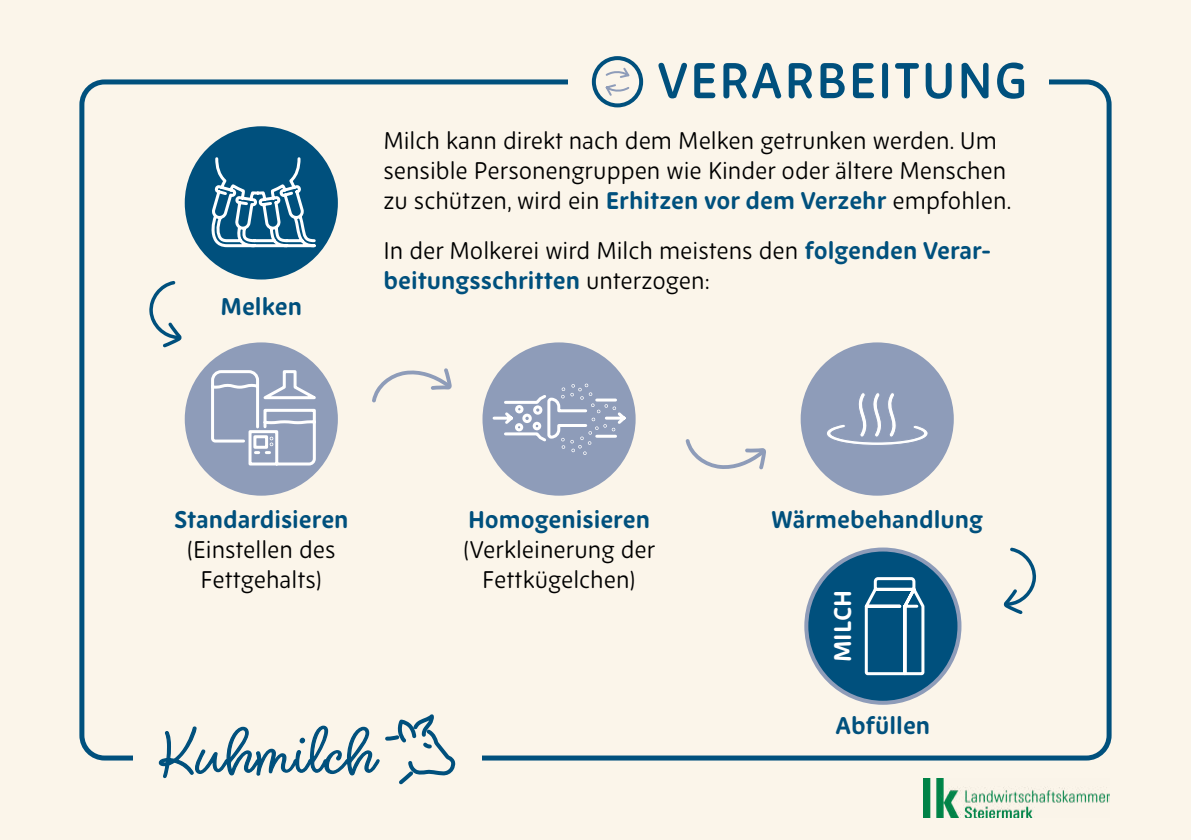
<style>
.page{position:relative;width:1191px;height:840px;background:#fff}
.page>*{position:absolute;margin:0;border:0;box-sizing:border-box;transform-origin:0 0}
.t1{font:600 50px "New Zen";letter-spacing:.03em;color:#00507d}
.t2{font:24px/30px "New Zen";color:#000}
.t3{font:700 24px "New Zen";color:#00507d}
.t4{font:700 24px "New Zen";letter-spacing:.01em;color:#fff}
.s1{font-weight:700;color:#00507d}
</style>
<div class="page">
<div style="left:0;top:0;width:1191px;height:839px;background:#fbf5ea"></div>
<div style="left:79px;top:79px;width:1032px;height:681px;border:5px solid #00507d;border-radius:23px"></div>
<img style="left:923px;top:778px;width:186px;height:38px">
<div style="left:185px;top:342px;width:153px;height:153px;background:#8e9cb9;border-radius:50%"></div>
<div style="left:482px;top:342px;width:153px;height:153px;background:#8e9cb9;border-radius:50%"></div>
<div style="left:800px;top:342px;width:153px;height:153px;background:#8e9cb9;border-radius:50%"></div>
<div style="left:806px;top:549px;width:153px;height:153px;background:#00507d;border-radius:50%"></div>
<div style="left:804px;top:547px;width:157px;height:157px;border:4px solid #8e9cb9;border-radius:50%"></div>
<svg style="left:864px;top:577px;width:61px;height:99px"></svg>
<div style="left:185px;top:126px;width:153px;height:153px;background:#00507d;border-radius:50%"></div>
<div style="left:133px;top:727px;width:348px;height:60px;background:#fbf5ea"></div>
<svg style="left:158px;top:714px;width:298px;height:71px"></svg>
<div style="left:568px;top:45px;width:481px;height:71px;background:#fbf5ea"></div>
<div style="left:592px;top:56px;width:51px;height:51px;border:4px solid #00507d;border-radius:50%"></div>
<svg style="left:211px;top:157px;width:105px;height:91px"></svg>
<svg style="left:491px;top:382px;width:137px;height:74px"></svg>
<svg style="left:211px;top:368px;width:115px;height:98px"></svg>
<svg style="left:827px;top:393px;width:101px;height:52px"></svg>
<svg style="left:605px;top:67px;width:25px;height:29px"></svg>
<svg style="left:149px;top:281px;width:33px;height:66px"></svg>
<svg style="left:1003px;top:547px;width:33px;height:67px"></svg>
<svg style="left:372px;top:368px;width:80px;height:34px"></svg>
<svg style="left:685px;top:439px;width:81px;height:30px"></svg>
<p class="t3" style="left:220px;top:291px;width:83px">Melken</p>
<h1 class="t1" style="left:656px;top:51px;width:372px">VERARBEITUNG</h1>
<p class="t2" style="left:383px;top:126px;width:630px">Milch kann direkt nach dem Melken getrunken werden. Um sensible Personengruppen wie Kinder oder ältere Menschen zu schützen, wird ein <span class="s1">Erhitzen vor dem Verzehr</span> empfohlen.</p>
<p class="t2" style="left:383px;top:236px;width:606px">In der Molkerei wird Milch meistens den <span class="s1">folgenden Verar&shy;beitungsschritten</span> unterzogen:</p>
<p class="t3" style="left:174px;top:504px;width:176px">Standardisieren</p>
<p class="t2" style="left:187px;top:534px;width:150px;text-align:center">(Einstellen des<br>Fettgehalts)</p>
<p class="t3" style="left:468px;top:504px;width:183px">Homogenisieren</p>
<p class="t2" style="left:463px;top:534px;width:194px;text-align:center">(Verkleinerung der<br>Fettkügelchen)</p>
<p class="t3" style="left:771px;top:504px;width:213px">Wärmebehandlung</p>
<p class="t4" style="left:828px;top:662px;width:74px;rotate:-90deg">MILCH</p>
<p class="t3" style="left:835px;top:710px;width:96px">Abfüllen</p>
</div>
